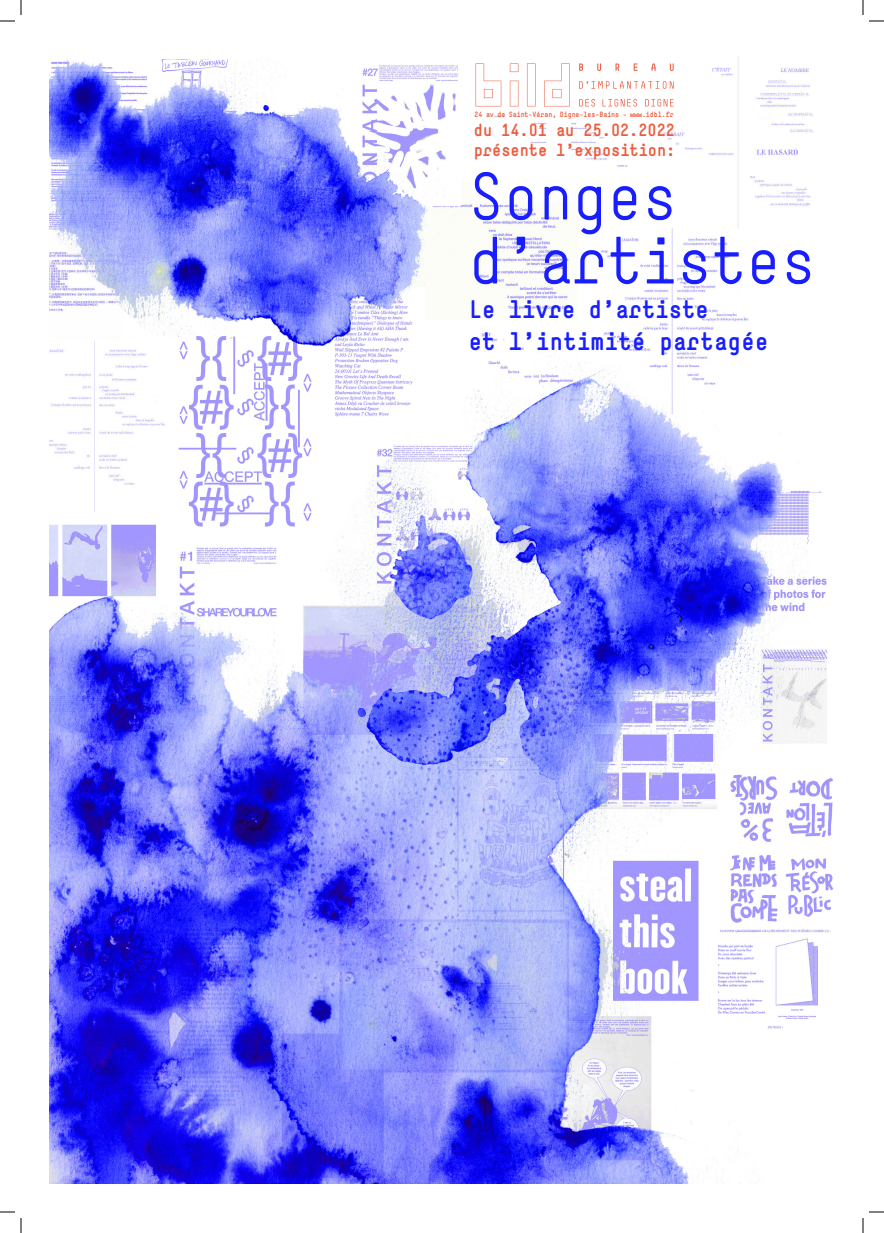
<style>
.page{position:relative;width:884px;height:1233px;background:#fff}
.page>*{position:absolute;margin:0;border:0;box-sizing:border-box;transform-origin:0 0}
.t1{font:63px/64px "Simple";color:#181eff}
.t2{font:700 24px/32px "Simple";letter-spacing:.02em;color:#181eff}
.t3{font:700 16.6px/19.9px "Simple";color:#eb5d40}
.t4{font:700 7.2px "Simple";color:#eb5d40}
</style>
<div class="page">
<img style="left:49px;top:57px;width:785px;height:1126px">
<svg style="left:579px;top:63px;width:4px;height:8px"></svg>
<svg style="left:597px;top:63px;width:4px;height:8px"></svg>
<svg style="left:615px;top:63px;width:4px;height:8px"></svg>
<svg style="left:634px;top:63px;width:3px;height:8px"></svg>
<svg style="left:651px;top:63px;width:5px;height:8px"></svg>
<svg style="left:670px;top:63px;width:4px;height:8px"></svg>
<svg style="left:579px;top:81px;width:95px;height:8px"></svg>
<svg style="left:579px;top:99px;width:16px;height:8px"></svg>
<svg style="left:602px;top:99px;width:35px;height:8px"></svg>
<svg style="left:645px;top:99px;width:29px;height:8px"></svg>
<svg style="left:527px;top:63px;width:8px;height:43px"></svg>
<svg style="left:476px;top:63px;width:25px;height:43px"></svg>
<svg style="left:510px;top:81px;width:8px;height:25px"></svg>
<svg style="left:510px;top:63px;width:8px;height:9px"></svg>
<svg style="left:544px;top:63px;width:26px;height:43px"></svg>
<svg style="left:0;top:1211px;width:15px;height:1px"></svg>
<svg style="left:869px;top:1211px;width:15px;height:1px"></svg>
<svg style="left:0;top:0;width:22px;height:22px"></svg>
<svg style="left:20px;top:1218px;width:2px;height:15px"></svg>
<svg style="left:862px;top:0;width:22px;height:22px"></svg>
<svg style="left:862px;top:1218px;width:2px;height:15px"></svg>
<p class="t4" style="left:475px;top:110px;width:201px">24 av de Saint-Véran, Digne-les-Bains - www.idbl.fr</p>
<h3 class="t3" style="left:474px;top:120px;width:203px">du 14.01 au 25.02.2022 présente l’exposition:</h3>
<h1 class="t1" style="left:469px;top:165px;width:348px">Songes d’artistes</h1>
<h2 class="t2" style="left:469px;top:293px;width:301px">Le livre d’artiste<br>et l’intimité partagée</h2>
</div>
